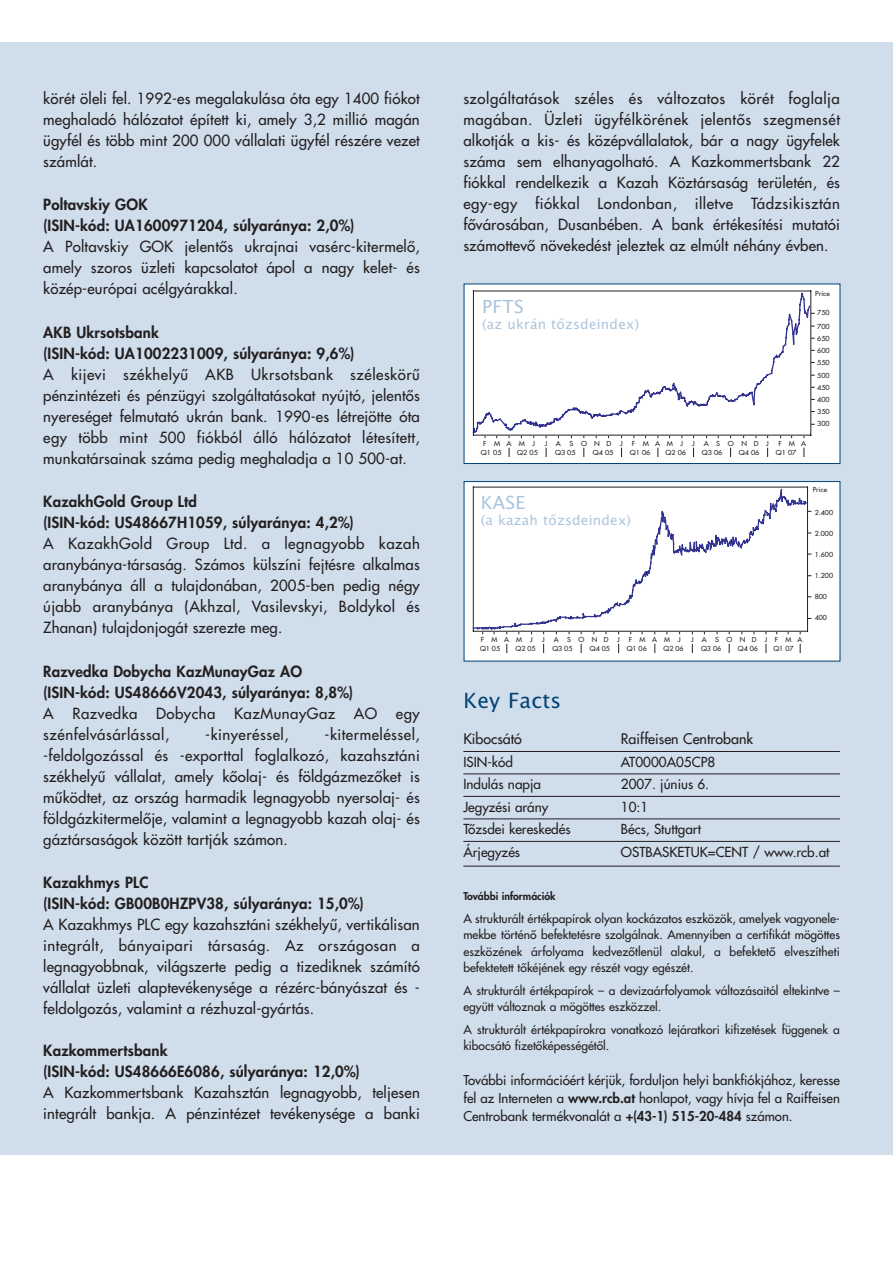
<style>
.page{position:relative;width:893px;height:1263px;background:#fff}
.page>*{position:absolute;margin:0;border:0;box-sizing:border-box;transform-origin:0 0}
.t1{font:21px "Lucida Grande";letter-spacing:.015em;color:#004274}
.t2{font:18px "Lucida Grande";letter-spacing:.02em;color:#abc5dc}
.t3{font:500 15px/21px "Futura CE";letter-spacing:.01em;color:#231f20;text-align:justify}
.t4{font:800 15px/21px "Futura CE";letter-spacing:.01em;color:#231f20}
.t5{font:500 15px/21px "Futura CE";letter-spacing:.035em;color:#231f20}
.t6{font:500 14.25px "Futura CE";color:#231f20}
.t7{font:500 13.5px "Futura CE";color:#231f20}
.t8{font:13.5px "Lucida Grande";letter-spacing:.02em;color:#abc5dc}
.t9{font:500 13.2px/18px "Futura CE";color:#231f20;text-align:justify}
.t10{font:500 12px/16.5px "Futura CE";color:#231f20}
.t11{font:800 10.5px "Futura CE";color:#231f20}
.t12{font:6.75px "Futura";color:#231f20;scale:1.07 1}
.t13{font:6.75px "Futura";color:#231f20;scale:1.05 1}
.t14{font:6.75px "Futura";letter-spacing:1.06em;color:#231f20;scale:1.05 1}
.s1{font-weight:800}
</style>
<div class="page">
<div style="left:0;top:43px;width:892px;height:1112px;background:#d0ddeb"></div>
<hr style="left:463px;top:751px;width:377px;height:1px;background:#231f20">
<hr style="left:463px;top:774px;width:377px;height:1px;background:#231f20">
<hr style="left:463px;top:796px;width:377px;height:1px;background:#231f20">
<hr style="left:463px;top:819px;width:377px;height:1px;background:#231f20">
<hr style="left:463px;top:841px;width:377px;height:1px;background:#231f20">
<hr style="left:463px;top:866px;width:377px;height:1px;background:#231f20">
<div style="left:464px;top:284px;width:376px;height:179px;background:#fff"></div>
<svg style="left:474px;top:292px;width:340px;height:146px"></svg>
<hr style="left:473px;top:291px;width:338px;height:1px;background:#231f20">
<hr style="left:810px;top:291px;width:1px;height:144px;background:#231f20">
<hr style="left:473px;top:435px;width:338px;height:1px;background:#231f20">
<hr style="left:473px;top:291px;width:1px;height:144px;background:#231f20">
<div style="left:464px;top:284px;width:376px;height:180px;border:1px solid #004274"></div>
<div style="left:482px;top:299px;width:229px;height:50px;background:#fff"></div>
<div style="left:464px;top:482px;width:376px;height:179px;background:#fff"></div>
<svg style="left:474px;top:488px;width:337px;height:146px"></svg>
<hr style="left:473px;top:487px;width:334px;height:1px;background:#231f20">
<hr style="left:807px;top:487px;width:1px;height:144px;background:#231f20">
<hr style="left:473px;top:631px;width:334px;height:1px;background:#231f20">
<hr style="left:473px;top:487px;width:1px;height:144px;background:#231f20">
<div style="left:464px;top:481px;width:376px;height:180px;border:1px solid #004274"></div>
<p class="t3" style="left:43px;top:89px;width:378px">körét öleli fel. 1992-es megalakulása óta egy 1400 fiókot meghaladó hálózatot épített ki, amely 3,2 millió magán ügyfél és több mint 200 000 vállalati ügyfél részére vezet számlát.</p>
<p class="t4" style="left:43px;top:195px;width:313px">Poltavskiy GOK<br>(ISIN-kód: UA1600971204, súlyaránya: 2,0%)</p>
<p class="t3" style="left:43px;top:237px;width:378px">A Poltavskiy GOK jelentős ukrajnai vasérc-kitermelő, amely szoros üzleti kapcsolatot ápol a nagy kelet- és közép-európai acélgyárakkal.</p>
<p class="t4" style="left:43px;top:323px;width:313px">AKB Ukrsotsbank<br>(ISIN-kód: UA1002231009, súlyaránya: 9,6%)</p>
<p class="t3" style="left:43px;top:365px;width:378px">A kijevi székhelyű AKB Ukrsotsbank széleskörű pénzintézeti és pénzügyi szolgáltatásokat nyújtó, jelentős nyereséget felmutató ukrán bank. 1990-es létrejötte óta egy több mint 500 fiókból álló hálózatot létesített, munkatársainak száma pedig meghaladja a 10 500-at.</p>
<p class="t4" style="left:43px;top:492px;width:312px">KazakhGold Group Ltd<br>(ISIN-kód: US48667H1059, súlyaránya: 4,2%)</p>
<p class="t3" style="left:43px;top:534px;width:378px">A KazakhGold Group Ltd. a legnagyobb kazah aranybánya-társaság. Számos külszíni fejtésre alkalmas aranybánya áll a tulajdonában, 2005-ben pedig négy újabb aranybánya (Akhzal, Vasilevskyi, Boldykol és Zhanan) tulajdonjogát szerezte meg.</p>
<p class="t4" style="left:43px;top:662px;width:311px">Razvedka Dobycha KazMunayGaz AO (ISIN-kód: US48666V2043, súlyaránya: 8,8%)</p>
<p class="t5" style="left:43px;top:704px;width:378px">A Razvedka Dobycha KazMunayGaz AO egy szénfelvásárlással,</p>
<p class="t3" style="left:43px;top:725px;width:378px;text-indent:281px">-kitermeléssel, -feldolgozással és -exporttal foglalkozó, kazahsztáni székhelyű vállalat, amely kőolaj- és földgázmezőket is működtet, az ország harmadik legnagyobb nyersolaj- és földgázkitermelője, valamint a legnagyobb kazah olaj- és gáztársaságok között tartják számon.</p>
<p class="t4" style="left:43px;top:873px;width:322px">Kazakhmys PLC<br>(ISIN-kód: GB00B0HZPV38, súlyaránya: 15,0%)</p>
<p class="t3" style="left:43px;top:915px;width:378px">A Kazakhmys PLC egy kazahsztáni székhelyű, vertikálisan integrált, bányaipari társaság. Az országosan a legnagyobbnak, világszerte pedig a tizediknek számító vállalat üzleti alaptevékenysége a rézérc-bányászat és - feldolgozás, valamint a rézhuzal-gyártás.</p>
<p class="t4" style="left:43px;top:1041px;width:318px">Kazkommertsbank<br>(ISIN-kód: US48666E6086, súlyaránya: 12,0%)</p>
<p class="t3" style="left:43px;top:1083px;width:378px">A Kazkommertsbank Kazahsztán legnagyobb, teljesen integrált bankja. A pénzintézet tevékenysége a banki</p>
<p class="t5" style="left:205px;top:725px;width:85px">-kinyeréssel,</p>
<p class="t3" style="left:463px;top:89px;width:378px">szolgáltatások széles és változatos körét foglalja magában. Üzleti ügyfélkörének jelentős szegmensét alkotják a kis- és középvállalatok, bár a nagy ügyfelek száma sem elhanyagolható. A Kazkommertsbank 22 fiókkal rendelkezik a Kazah Köztársaság területén, és egy-egy fiókkal Londonban, illetve Tádzsikisztán fővárosában, Dusanbében. A bank értékesítési mutatói számottevő növekedést jeleztek az elmúlt néhány évben.</p>
<p class="t2" style="left:482px;top:299px;width:43px">PFTS</p>
<p class="t8" style="left:482px;top:319px;width:158px">(az ukrán tőzsdeindex)</p>
<p class="t12" style="left:483px;top:440px;width:50px">FMAMJ</p>
<p class="t12" style="left:545px;top:440px;width:17px">J A</p>
<p class="t12" style="left:569px;top:440px;width:41px">SOND</p>
<p class="t12" style="left:620px;top:440px;width:4px">J</p>
<p class="t12" style="left:632px;top:440px;width:49px">FMAMJ</p>
<p class="t12" style="left:692px;top:440px;width:4px">J</p>
<p class="t12" style="left:704px;top:440px;width:62px">ASONDJ</p>
<p class="t12" style="left:778px;top:440px;width:27px">FMA</p>
<p class="t12" style="left:481px;top:449px;width:21px">Q1 05</p>
<p class="t12" style="left:517px;top:449px;width:21px">Q2 05</p>
<p class="t12" style="left:555px;top:449px;width:21px">Q3 05</p>
<p class="t12" style="left:593px;top:449px;width:21px">Q4 05</p>
<p class="t12" style="left:630px;top:449px;width:21px">Q1 06</p>
<p class="t12" style="left:665px;top:449px;width:21px">Q2 06</p>
<p class="t12" style="left:702px;top:449px;width:21px">Q3 06</p>
<p class="t12" style="left:739px;top:449px;width:21px">Q4 06</p>
<p class="t12" style="left:776px;top:449px;width:21px">Q1 07</p>
<p class="t12" style="left:815px;top:290px;width:15px">Price</p>
<p class="t12" style="left:817px;top:309px;width:13px">750</p>
<p class="t12" style="left:817px;top:323px;width:13px">700</p>
<p class="t12" style="left:817px;top:335px;width:13px">650</p>
<p class="t12" style="left:817px;top:347px;width:13px">600</p>
<p class="t12" style="left:817px;top:359px;width:13px">550</p>
<p class="t12" style="left:817px;top:372px;width:13px">500</p>
<p class="t12" style="left:817px;top:384px;width:13px">450</p>
<p class="t12" style="left:817px;top:396px;width:13px">400</p>
<p class="t12" style="left:817px;top:408px;width:13px">350</p>
<p class="t12" style="left:817px;top:420px;width:13px">300</p>
<p class="t2" style="left:481px;top:495px;width:46px">KASE</p>
<p class="t8" style="left:481px;top:515px;width:152px">(a kazah tőzsdeindex)</p>
<p class="t13" style="left:481px;top:636px;width:51px">FMAM J</p>
<p class="t13" style="left:542px;top:636px;width:4px">J</p>
<p class="t13" style="left:554px;top:636px;width:6px">A</p>
<p class="t13" style="left:567px;top:636px;width:41px">SOND</p>
<p class="t13" style="left:617px;top:636px;width:4px">J</p>
<p class="t13" style="left:629px;top:636px;width:51px">FMAM J</p>
<p class="t13" style="left:691px;top:636px;width:16px">J A</p>
<p class="t14" style="left:715px;top:636px;width:85px">SONDJFMA</p>
<p class="t13" style="left:480px;top:645px;width:21px">Q1 05</p>
<p class="t13" style="left:515px;top:645px;width:21px">Q2 05</p>
<p class="t13" style="left:552px;top:645px;width:21px">Q3 05</p>
<p class="t13" style="left:590px;top:645px;width:21px">Q4 05</p>
<p class="t13" style="left:627px;top:645px;width:21px">Q1 06</p>
<p class="t13" style="left:663px;top:645px;width:21px">Q2 06</p>
<p class="t13" style="left:701px;top:645px;width:21px">Q3 06</p>
<p class="t13" style="left:738px;top:645px;width:21px">Q4 06</p>
<p class="t13" style="left:773px;top:645px;width:21px">Q1 07</p>
<p class="t13" style="left:813px;top:486px;width:15px">Price</p>
<p class="t13" style="left:815px;top:509px;width:19px">2.400</p>
<p class="t13" style="left:815px;top:530px;width:19px">2.000</p>
<p class="t13" style="left:815px;top:551px;width:19px">1.600</p>
<p class="t13" style="left:815px;top:572px;width:19px">1.200</p>
<p class="t13" style="left:815px;top:594px;width:13px">800</p>
<p class="t13" style="left:815px;top:615px;width:13px">400</p>
<h1 class="t1" style="left:463px;top:692px;width:99px">Key Facts</h1>
<p class="t6" style="left:463px;top:732px;width:60px">Kibocsátó</p>
<p class="t6" style="left:621px;top:732px;width:134px">Raiffeisen Centrobank</p>
<p class="t7" style="left:463px;top:755px;width:51px">ISIN-kód</p>
<p class="t7" style="left:621px;top:755px;width:96px">AT0000A05CP8</p>
<p class="t7" style="left:463px;top:777px;width:79px">Indulás napja</p>
<p class="t7" style="left:621px;top:777px;width:90px">2007. június 6.</p>
<p class="t7" style="left:463px;top:800px;width:87px">Jegyzési arány</p>
<p class="t7" style="left:621px;top:800px;width:29px">10:1</p>
<p class="t7" style="left:463px;top:822px;width:109px">Tőzsdei kereskedés</p>
<p class="t7" style="left:621px;top:822px;width:82px">Bécs, Stuttgart</p>
<p class="t7" style="left:463px;top:845px;width:58px">Árjegyzés</p>
<p class="t7" style="left:621px;top:845px;width:210px">OSTBASKETUK=CENT / www.rcb.at</p>
<p class="t11" style="left:463px;top:891px;width:94px">További információk</p>
<p class="t10" style="left:463px;top:911px;width:378px;text-align:justify">A strukturált értékpapírok olyan kockázatos eszközök, amelyek vagyonele&shy;mekbe történő befektetésre szolgálnak. Amennyiben a certifikát mögöttes eszközének árfolyama kedvezőtlenül alakul, a befektető elveszítheti befektetett tőkéjének egy részét vagy egészét.</p>
<p class="t10" style="left:463px;top:983px;width:378px">A strukturált értékpapírok – a devizaárfolyamok változásaitól eltekintve – együtt változnak a mögöttes eszközzel.</p>
<p class="t10" style="left:463px;top:1022px;width:378px">A strukturált értékpapírokra vonatkozó lejáratkori kifizetések függenek a kibocsátó fizetőképességétől.</p>
<p class="t9" style="left:463px;top:1072px;width:378px">További információért kérjük, forduljon helyi bankfiókjához, keresse fel az Interneten a <span class="s1">www.rcb.at</span> honlapot, vagy hívja fel a Raiffeisen Centrobank termékvonalát a <span class="s1">+(43-1) 515-20-484</span> számon.</p>
</div>
